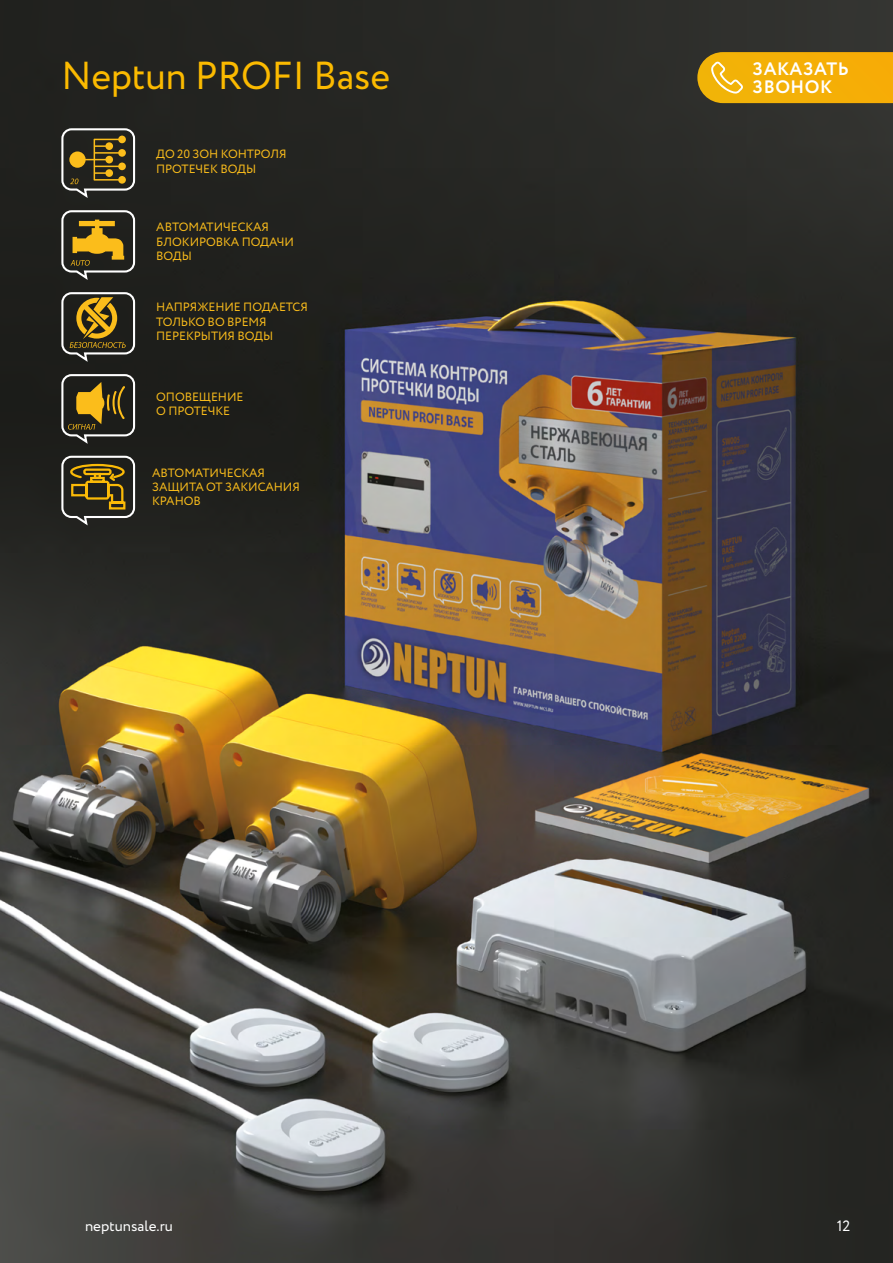
<style>
.page{position:relative;width:893px;height:1263px;background:#fff}
.page>*{position:absolute;margin:0;border:0;box-sizing:border-box;transform-origin:0 0}
.t1{font:39px "Circe";color:#fbba00}
.t2{font:700 18px/18px "Circe";letter-spacing:.03em;color:#fff}
.t3{font:15px "Circe";color:#fff}
.t4{font:12px/14.4px "Circe";letter-spacing:-.005em;color:#fbbd1b}
</style>
<div class="page">
<img style="left:0;top:0;width:893px;height:1263px">
<svg style="left:60px;top:373px;width:76px;height:73px;background:#564c30"></svg>
<svg style="left:60px;top:209px;width:76px;height:73px;background:#625632"></svg>
<svg style="left:60px;top:291px;width:76px;height:73px;background:#5b5030"></svg>
<svg style="left:60px;top:127px;width:76px;height:73px;background:#554d33"></svg>
<svg style="left:60px;top:455px;width:76px;height:73px;background:#554c2f"></svg>
<svg style="left:697px;top:52px;width:196px;height:51px;background:#edac0c"></svg>
<h1 class="t1" style="left:61px;top:50px;width:330px">Neptun PROFI Base</h1>
<p class="t4" style="left:156px;top:147px;width:132px">ДО 20 ЗОН КОНТРОЛЯ<br>ПРОТЕЧЕК ВОДЫ</p>
<p class="t4" style="left:156px;top:220px;width:139px">АВТОМАТИЧЕСКАЯ<br>БЛОКИРОВКА ПОДАЧИ<br>ВОДЫ</p>
<p class="t4" style="left:156px;top:300px;width:153px">НАПРЯЖЕНИЕ ПОДАЕТСЯ<br>ТОЛЬКО ВО ВРЕМЯ<br>ПЕРЕКРЫТИЯ ВОДЫ</p>
<p class="t4" style="left:156px;top:390px;width:89px">ОПОВЕЩЕНИЕ<br>О ПРОТЕЧКЕ</p>
<p class="t4" style="left:152px;top:466px;width:149px">АВТОМАТИЧЕСКАЯ<br>ЗАЩИТА ОТ ЗАКИСАНИЯ<br>КРАНОВ</p>
<h2 class="t2" style="left:753px;top:61px;width:98px">ЗАКАЗАТЬ<br>ЗВОНОК</h2>
<p class="t3" style="left:85px;top:1216px;width:89px">neptunsale.ru</p>
<p class="t3" style="left:837px;top:1216px;width:15px">12</p>
</div>
